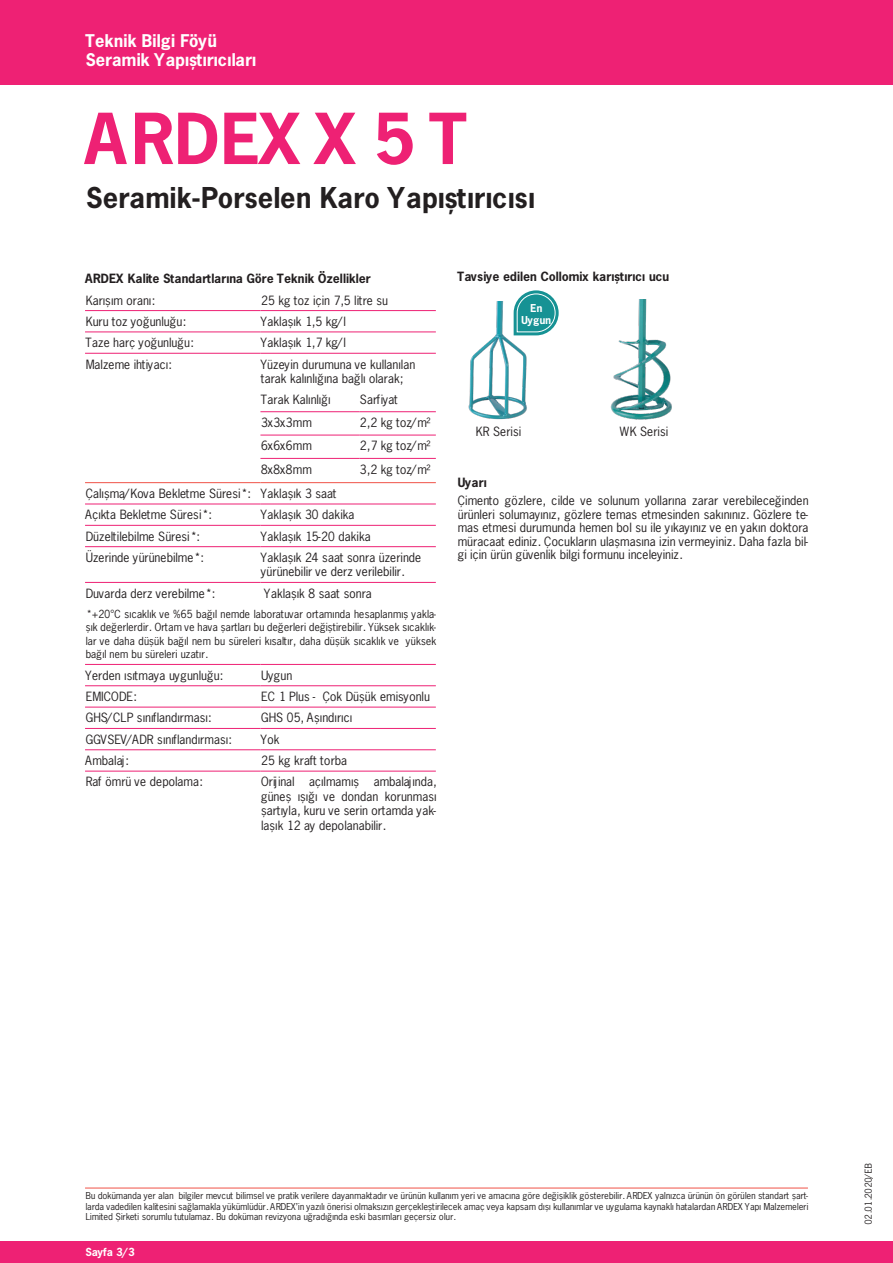
<style>
.page{position:relative;width:893px;height:1263px;background:#fff}
.page>*{position:absolute;margin:0;border:0;box-sizing:border-box;transform-origin:0 0}
.Titel{font:700 66px "News Gothic Std";letter-spacing:.015em;color:#ee2174}
.Untertitel{font:700 27px "News Gothic Std";letter-spacing:.005em;color:#231f20}
.t1{font:700 16.5px/19.5px "News Gothic Std";color:#fff}
.Subheads{font:12px/14.4px "News Gothic Std";color:#231f20;text-align:justify}
.Subheads-2{font:700 12px "News Gothic Std";color:#231f20}
.t2{font:10.5px/13.5px "News Gothic Std";color:#231f20;text-align:justify}
.t3{font:700 10.5px "News Gothic Std";color:#fff}
.t4{font:700 10.2px "News Gothic Std";color:#fff}
.Norm{font:9px/10.5px "News Gothic Std";color:#231f20;text-align:justify}
</style>
<div class="page">
<div style="left:0;top:0;width:893px;height:85px;background:#ee2174"></div>
<div style="left:0;top:1242px;width:893px;height:21px;background:#ee2174"></div>
<hr style="left:85px;top:1188px;width:723px;height:1px;background:#f05248">
<hr style="left:85px;top:482px;width:175px;height:1px;background:#f05248">
<hr style="left:260px;top:482px;width:176px;height:1px;background:#f05248">
<hr style="left:85px;top:310px;width:175px;height:1px;background:#ee2174">
<hr style="left:260px;top:310px;width:176px;height:1px;background:#ee2174">
<hr style="left:85px;top:332px;width:175px;height:1px;background:#ee2174">
<hr style="left:260px;top:332px;width:176px;height:1px;background:#ee2174">
<hr style="left:85px;top:353px;width:175px;height:1px;background:#ee2174">
<hr style="left:260px;top:353px;width:176px;height:1px;background:#ee2174">
<hr style="left:85px;top:504px;width:175px;height:1px;background:#ee2174">
<hr style="left:260px;top:504px;width:176px;height:1px;background:#ee2174">
<hr style="left:85px;top:546px;width:175px;height:1px;background:#ee2174">
<hr style="left:260px;top:546px;width:176px;height:1px;background:#ee2174">
<hr style="left:85px;top:582px;width:175px;height:1px;background:#ee2174">
<hr style="left:260px;top:582px;width:176px;height:1px;background:#ee2174">
<hr style="left:85px;top:664px;width:175px;height:1px;background:#ee2174">
<hr style="left:260px;top:664px;width:176px;height:1px;background:#ee2174">
<hr style="left:85px;top:685px;width:175px;height:1px;background:#ee2174">
<hr style="left:260px;top:685px;width:176px;height:1px;background:#ee2174">
<hr style="left:85px;top:707px;width:175px;height:1px;background:#ee2174">
<hr style="left:260px;top:707px;width:176px;height:1px;background:#ee2174">
<hr style="left:85px;top:728px;width:175px;height:1px;background:#ee2174">
<hr style="left:260px;top:728px;width:176px;height:1px;background:#ee2174">
<hr style="left:85px;top:749px;width:175px;height:1px;background:#ee2174">
<hr style="left:260px;top:749px;width:176px;height:1px;background:#ee2174">
<hr style="left:85px;top:771px;width:175px;height:1px;background:#ee2174">
<hr style="left:260px;top:771px;width:176px;height:1px;background:#ee2174">
<hr style="left:85px;top:525px;width:175px;height:1px;background:#ee2174">
<hr style="left:260px;top:525px;width:176px;height:1px;background:#ee2174">
<hr style="left:260px;top:411px;width:99px;height:1px;background:#ee2174">
<hr style="left:359px;top:411px;width:77px;height:1px;background:#ee2174">
<hr style="left:260px;top:435px;width:99px;height:1px;background:#ee2174">
<hr style="left:359px;top:435px;width:77px;height:1px;background:#ee2174">
<hr style="left:260px;top:458px;width:99px;height:1px;background:#ee2174">
<hr style="left:359px;top:458px;width:77px;height:1px;background:#ee2174">
<img style="left:468px;top:302px;width:65px;height:118px">
<img style="left:610px;top:299px;width:62px;height:121px">
<svg style="left:514px;top:290px;width:45px;height:45px"></svg>
<h3 class="t1" style="left:85px;top:31px;width:172px">Teknik Bilgi Föyü<br>Seramik Yapıştırıcıları</h3>
<p class="Titel" style="left:85px;top:95px;width:383px">ARDEX X 5 T</p>
<p class="Untertitel" style="left:85px;top:180px;width:450px">Seramik-Porselen Karo Yapıştırıcısı</p>
<p class="Subheads-2" style="left:85px;top:271px;width:287px">ARDEX Kalite Standartlarına Göre Teknik Özellikler</p>
<p class="Subheads" style="left:85px;top:293px;width:71px">Karışım oranı:</p>
<p class="Subheads" style="left:260px;top:293px;width:129px">25 kg toz için 7,5 litre su</p>
<p class="Subheads" style="left:85px;top:314px;width:102px">Kuru toz yoğunluğu:</p>
<p class="Subheads" style="left:260px;top:314px;width:86px">Yaklaşık 1,5 kg/l</p>
<p class="Subheads" style="left:85px;top:335px;width:109px">Taze harç yoğunluğu:</p>
<p class="Subheads" style="left:260px;top:335px;width:86px">Yaklaşık 1,7 kg/l</p>
<p class="Subheads" style="left:85px;top:357px;width:87px">Malzeme ihtiyacı:</p>
<p class="Subheads" style="left:260px;top:357px;width:156px">Yüzeyin durumuna ve kullanılan tarak kalınlığına bağlı olarak;</p>
<p class="Subheads" style="left:260px;top:392px;width:71px">Tarak Kalınlığı</p>
<p class="Subheads" style="left:359px;top:392px;width:40px">Sarfiyat</p>
<p class="Subheads" style="left:260px;top:415px;width:52px">3x3x3mm</p>
<p class="Subheads" style="left:359px;top:415px;width:73px">2,2 kg toz/m²</p>
<p class="Subheads" style="left:260px;top:439px;width:52px">6x6x6mm</p>
<p class="Subheads" style="left:359px;top:439px;width:73px">2,7 kg toz/m²</p>
<p class="Subheads" style="left:260px;top:462px;width:52px">8x8x8mm</p>
<p class="Subheads" style="left:359px;top:462px;width:73px">3,2 kg toz/m²</p>
<p class="Subheads" style="left:85px;top:486px;width:166px">Çalışma/Kova Bekletme Süresi*:</p>
<p class="Subheads" style="left:260px;top:486px;width:77px">Yaklaşık 3 saat</p>
<p class="Subheads" style="left:85px;top:507px;width:127px">Açıkta Bekletme Süresi*:</p>
<p class="Subheads" style="left:260px;top:507px;width:95px">Yaklaşık 30 dakika</p>
<p class="Subheads" style="left:85px;top:529px;width:116px">Düzeltilebilme Süresi*:</p>
<p class="Subheads" style="left:260px;top:529px;width:111px">Yaklaşık 15-20 dakika</p>
<p class="Subheads" style="left:85px;top:550px;width:119px">Üzerinde yürünebilme*:</p>
<p class="Subheads" style="left:260px;top:550px;width:162px">Yaklaşık 24 saat sonra üzerinde</p>
<p class="Subheads" style="left:260px;top:565px;width:145px">yürünebilir ve derz verilebilir.</p>
<p class="Subheads" style="left:85px;top:586px;width:131px">Duvarda derz verebilme*:</p>
<p class="Subheads" style="left:264px;top:586px;width:109px">Yaklaşık 8 saat sonra</p>
<p class="t2" style="left:85px;top:607px;width:352px">*+20°C sıcaklık ve %65 bağıl nemde laboratuvar ortamında hesaplanmış yakla&shy;şık değerlerdir. Ortam ve hava şartları bu değerleri değiştirebilir. Yüksek sıcaklık&shy;lar ve daha düşük bağıl nem bu süreleri kısaltır, daha düşük sıcaklık ve yüksek bağıl nem bu süreleri uzatır.</p>
<p class="Subheads" style="left:85px;top:668px;width:139px">Yerden ısıtmaya uygunluğu:</p>
<p class="Subheads" style="left:260px;top:668px;width:33px">Uygun</p>
<p class="Subheads" style="left:85px;top:689px;width:53px">EMICODE:</p>
<p class="Subheads" style="left:260px;top:689px;width:170px">EC 1 Plus - Çok Düşük emisyonlu</p>
<p class="Subheads" style="left:85px;top:711px;width:127px">GHS/CLP sınıflandırması:</p>
<p class="Subheads" style="left:260px;top:711px;width:93px">GHS 05, Aşındırıcı</p>
<p class="Subheads" style="left:85px;top:732px;width:147px">GGVSEV/ADR sınıflandırması:</p>
<p class="Subheads" style="left:260px;top:732px;width:20px">Yok</p>
<p class="Subheads" style="left:85px;top:753px;width:44px">Ambalaj:</p>
<p class="Subheads" style="left:260px;top:753px;width:88px">25 kg kraft torba</p>
<p class="Subheads" style="left:85px;top:775px;width:118px">Raf ömrü ve depolama:</p>
<p class="Subheads" style="left:260px;top:775px;width:177px">Orijinal açılmamış ambalajında, güneş ışığı ve dondan korunması şartıyla, kuru ve serin ortamda yak&shy;laşık 12 ay depolanabilir.</p>
<p class="Subheads-2" style="left:457px;top:268px;width:213px">Tavsiye edilen Collomix karıştırıcı ucu</p>
<p class="t4" style="left:530px;top:301px;width:13px">En</p>
<p class="t4" style="left:521px;top:313px;width:31px">Uygun</p>
<p class="Subheads" style="left:475px;top:424px;width:47px">KR Serisi</p>
<p class="Subheads" style="left:620px;top:424px;width:49px">WK Serisi</p>
<p class="Subheads-2" style="left:457px;top:475px;width:31px">Uyarı</p>
<p class="Subheads" style="left:457px;top:494px;width:352px;line-height:13.5px">Çimento gözlere, cilde ve solunum yollarına zarar verebileceğinden ürünleri solumayınız, gözlere temas etmesinden sakınınız. Gözlere te&shy;mas etmesi durumunda hemen bol su ile yıkayınız ve en yakın doktora müracaat ediniz. Çocukların ulaşmasına izin vermeyiniz. Daha fazla bil&shy;gi için ürün güvenlik bilgi formunu inceleyiniz.</p>
<p class="Norm" style="left:85px;top:1191px;width:724px">Bu dokümanda yer alan bilgiler mevcut bilimsel ve pratik verilere dayanmaktadır ve ürünün kullanım yeri ve amacına göre değişiklik gösterebilir. ARDEX yalnızca ürünün ön görülen standart şart&shy;larda vadedilen kalitesini sağlamakla yükümlüdür. ARDEX’in yazılı önerisi olmaksızın gerçekleştirilecek amaç veya kapsam dışı kullanımlar ve uygulama kaynaklı hatalardan ARDEX Yapı Malzemeleri Limited Şirketi sorumlu tutulamaz. Bu doküman revizyona uğradığında eski basımları geçersiz olur.</p>
<p class="t3" style="left:85px;top:1245px;width:51px">Sayfa 3/3</p>
<p class="Norm" style="left:863px;top:1225px;width:63px;rotate:-90deg">02.01.2020/EB</p>
</div>
